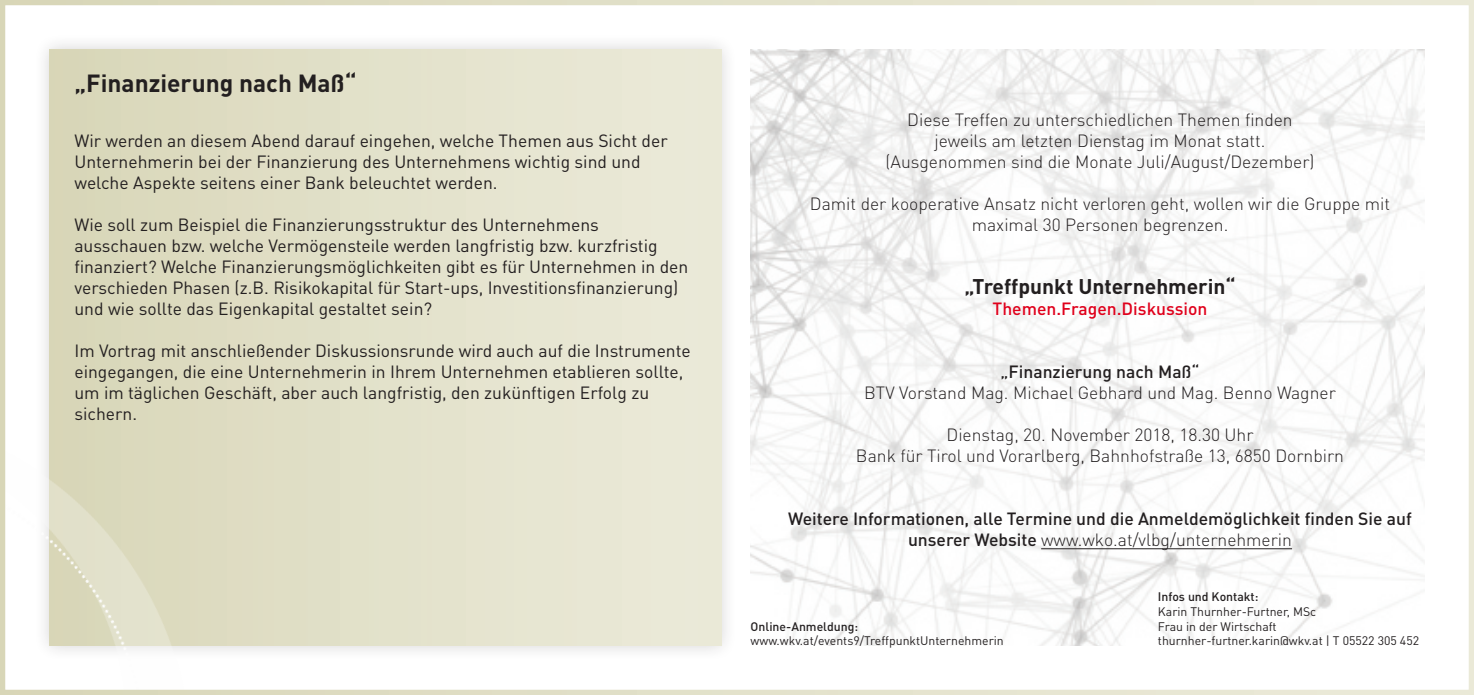
<style>
.page{position:relative;width:1474px;height:695px;background:#fff}
.page>*{position:absolute;margin:0;border:0;box-sizing:border-box;transform-origin:0 0}
.t1{font:700 24.5px "DIN Pro";color:#231f20}
.t2{font:700 21px "DIN Pro";color:#231f20}
.t3{font:17.5px/21px "DIN Pro";color:#231f20}
.t4{font:300 17.5px/21px "DIN Pro";color:#231f20;text-align:center}
.t5{font:500 17.5px/21px "DIN Pro";color:#231f20;text-align:center}
.t6{font:500 17.5px "DIN Pro";color:#e0001b}
.t7{font:12.25px/14.7px "DIN Pro";color:#231f20}
.t8{font:500 12.25px "DIN Pro";color:#231f20}
.s1{font-weight:300}
</style>
<div class="page">
<div style="left:33px;top:33px;width:704px;height:628px;background:#231f20;opacity:.2"></div>
<div style="left:50px;top:50px;width:671px;height:595px;background:linear-gradient(to right,#d8d6b9,#ecebda)"></div>
<img style="left:33px;top:309px;width:235px;height:352px">
<img style="left:750px;top:50px;width:674px;height:595px">
<div style="left:801px;top:4px;width:532px;height:532px;background:#fff;border-radius:50%"></div>
<hr style="left:1041px;top:548px;width:250px;height:1px;background:#231f20">
<div style="left:0;top:0;width:1473px;height:694px;border:5px solid #fff"></div>
<h1 class="t1" style="left:74px;top:66px;width:283px">„Finanzierung nach Maß“</h1>
<p class="t3" style="left:74px;top:129px;width:595px">Wir werden an diesem Abend darauf eingehen, welche Themen aus Sicht der<br>Unternehmerin bei der Finanzierung des Unternehmens wichtig sind und welche Aspekte seitens einer Bank beleuchtet werden.</p>
<p class="t3" style="left:74px;top:213px;width:615px">Wie soll zum Beispiel die Finanzierungsstruktur des Unternehmens ausschauen bzw. welche Vermögensteile werden langfristig bzw. kurzfristig finanziert? Welche Finanzierungsmöglichkeiten gibt es für Unternehmen in den verschieden Phasen (z.B. Risikokapital für Start-ups, Investitionsfinanzierung) und wie sollte das Eigenkapital gestaltet sein?</p>
<p class="t3" style="left:74px;top:339px;width:618px">Im Vortrag mit anschließender Diskussionsrunde wird auch auf die Instrumente eingegangen, die eine Unternehmerin in Ihrem Unternehmen etablieren sollte, um im täglichen Geschäft, aber auch langfristig, den zukünftigen Erfolg zu sichern.</p>
<p class="t4" style="left:885px;top:108px;width:430px">Diese Treffen zu unterschiedlichen Themen finden jeweils am letzten Dienstag im Monat statt. (Ausgenommen sind die Monate Juli/August/Dezember)</p>
<p class="t4" style="left:809px;top:192px;width:582px">Damit der kooperative Ansatz nicht verloren geht, wollen wir die Gruppe mit maximal 30 Personen begrenzen.</p>
<p class="t2" style="left:964px;top:272px;width:273px">„Treffpunkt Unternehmerin“</p>
<p class="t6" style="left:992px;top:297px;width:216px">Themen.Fragen.Diskussion</p>
<p class="t5" style="left:1000px;top:360px;width:200px">„Finanzierung nach Maß“</p>
<p class="t4" style="left:864px;top:381px;width:473px">BTV Vorstand Mag. Michael Gebhard und Mag. Benno Wagner</p>
<p class="t4" style="left:856px;top:423px;width:489px">Dienstag, 20. November 2018, 18.30 Uhr<br>Bank für Tirol und Vorarlberg, Bahnhofstraße 13, 6850 Dornbirn</p>
<p class="t5" style="left:788px;top:507px;width:625px">Weitere Informationen, alle Termine und die Anmeldemöglichkeit finden Sie auf unserer Website <span class="s1">www.wko.at/vlbg/unternehmerin</span></p>
<p class="t8" style="left:750px;top:617px;width:109px">Online-Anmeldung:</p>
<p class="t7" style="left:750px;top:633px;width:255px">www.wkv.at/events9/TreffpunktUnternehmerin</p>
<p class="t8" style="left:1157px;top:588px;width:102px">Infos und Kontakt:</p>
<p class="t7" style="left:1157px;top:603px;width:263px">Karin Thurnher-Furtner, MSc<br>Frau in der Wirtschaft thurnher-furtner.karin@wkv.at | T 05522 305 452</p>
</div>
